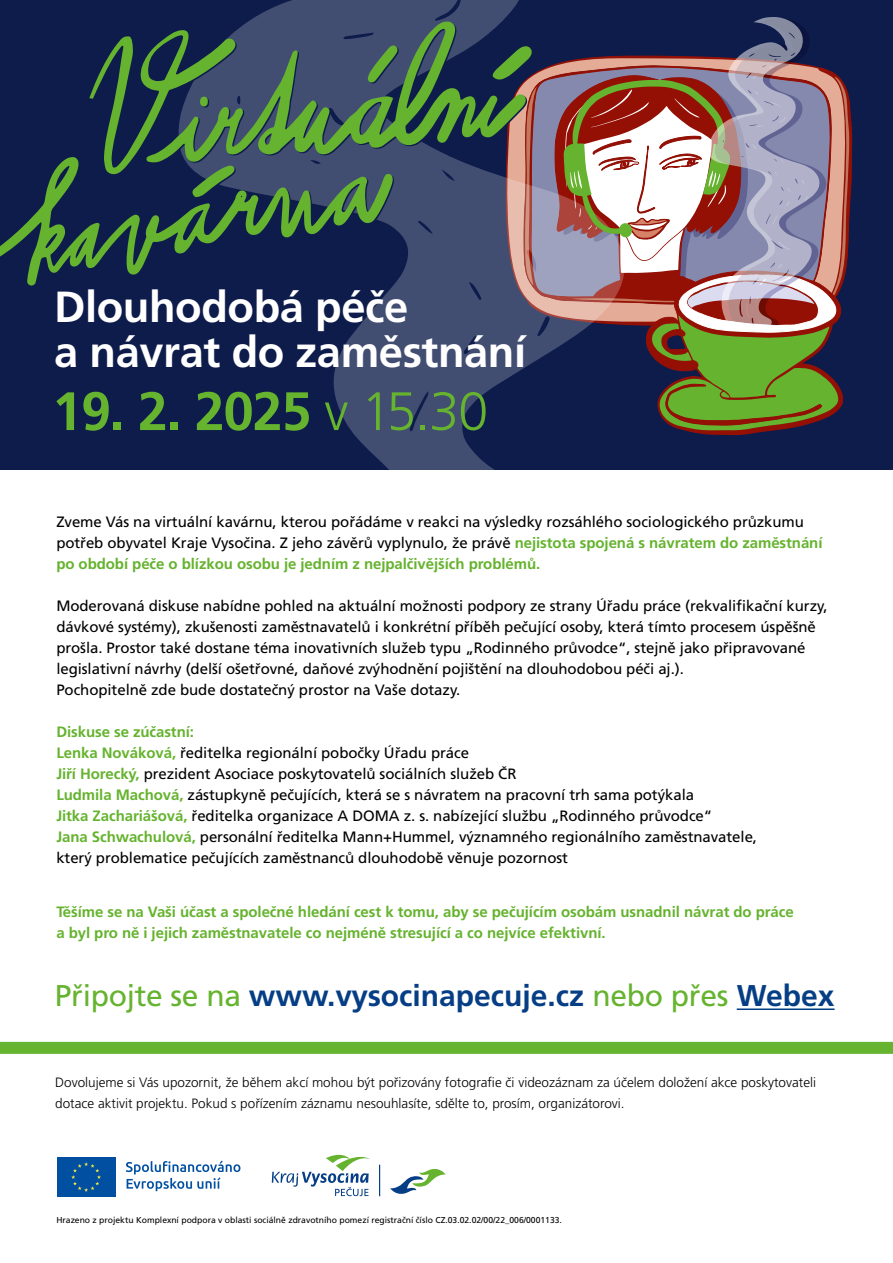
<style>
.page{position:relative;width:893px;height:1263px;background:#fff}
.page>*{position:absolute;margin:0;border:0;box-sizing:border-box;transform-origin:0 0}
.t1{font:700 54px "Frutiger CE";letter-spacing:-.02em;color:#65b32e}
.t2{font:700 43.5px/45px "Frutiger CE";letter-spacing:-.01em;color:#fff}
.t3{font:700 30px "Frutiger CE";color:#063e85}
.t4{font:15px/21px "Frutiger CE";letter-spacing:-.005em;color:#000}
.t5{font:700 15px/21px "Frutiger CE";letter-spacing:-.005em;color:#65b32e}
.t6{font:300 13.5px/21px "Frutiger CE";color:#000}
.t7{font:8.55px "Frutiger CE";color:#000}
.s1{font-weight:300}
.s2{font-weight:700;color:#65b32e}
.s3{font-weight:400;color:#65b32e}
</style>
<div class="page">
<div style="left:0;top:0;width:893px;height:469px;background:#0e1c4b"></div>
<svg style="left:178px;top:0;width:447px;height:470px"></svg>
<hr style="left:737px;top:1008px;width:98px;height:2px;background:#063e85">
<div style="left:0;top:1042px;width:893px;height:12px;background:#65b32e"></div>
<div style="left:57px;top:1157px;width:59px;height:40px;background:#004fa1"></div>
<svg style="left:71px;top:1162px;width:30px;height:30px"></svg>
<svg style="left:126px;top:1160px;width:114px;height:31px"></svg>
<svg style="left:272px;top:1154px;width:99px;height:42px"></svg>
<svg style="left:390px;top:1169px;width:56px;height:25px"></svg>
<hr style="left:379px;top:1165px;width:1px;height:31px;background:#063e85">
<svg style="left:178px;top:9px;width:353px;height:191px;fill:#424d72"></svg>
<svg style="left:363px;top:45px;width:40px;height:40px"></svg>
<svg style="left:0;top:98px;width:401px;height:205px"></svg>
<svg style="left:68px;top:16px;width:187px;height:183px"></svg>
<svg style="left:479px;top:17px;width:370px;height:421px"></svg>
<h2 class="t2" style="left:54px;top:284px;width:473px">Dlouhodobá péče<br>a návrat do zaměstnání</h2>
<h1 class="t1" style="left:52px;top:380px;width:438px">19. 2. 2025 <span class="s1">v 15.30</span></h1>
<p class="t4" style="left:56px;top:511px;width:768px">Zveme Vás na virtuální kavárnu, kterou pořádáme v reakci na výsledky rozsáhlého sociologického průzkumu potřeb obyvatel Kraje Vysočina. Z jeho závěrů vyplynulo, že právě <span class="s2">nejistota spojená s návratem do zaměstnání po období péče o blízkou osobu je jedním z nejpalčivějších problémů.</span></p>
<p class="t4" style="left:56px;top:595px;width:773px">Moderovaná diskuse nabídne pohled na aktuální možnosti podpory ze strany Úřadu práce (rekvalifikační kurzy, dávkové systémy), zkušenosti zaměstnavatelů i konkrétní příběh pečující osoby, která tímto procesem úspěšně prošla. Prostor také dostane téma inovativních služeb typu „Rodinného průvodce“, stejně jako připravované legislativní návrhy (delší ošetřovné, daňové zvýhodnění pojištění na dlouhodobou péči aj.).<br>Pochopitelně zde bude dostatečný prostor na Vaše dotazy.</p>
<p class="t4" style="left:56px;top:721px;width:702px"><span class="s2">Diskuse se zúčastní:<br>Lenka Nováková,</span> ředitelka regionální pobočky Úřadu práce<br><span class="s2">Jiří Horecký,</span> prezident Asociace poskytovatelů sociálních služeb ČR<br><span class="s2">Ludmila Machová,</span> zástupkyně pečujících, která se s návratem na pracovní trh sama potýkala<br><span class="s2">Jitka Zachariášová,</span> ředitelka organizace A DOMA z. s. nabízející službu „Rodinného průvodce“<br><span class="s2">Jana Schwachulová,</span> personální ředitelka Mann+Hummel, významného regionálního zaměstnavatele, který problematice pečujících zaměstnanců dlouhodobě věnuje pozornost</p>
<p class="t5" style="left:56px;top:901px;width:739px">Těšíme se na Vaši účast a společné hledání cest k tomu, aby se pečujícím osobám usnadnil návrat do práce a byl pro ně i jejich zaměstnavatele co nejméně stresující a co nejvíce efektivní.</p>
<h3 class="t3" style="left:55px;top:979px;width:781px"><span class="s3">Připojte se na</span> www.vysocinapecuje.cz <span class="s3">nebo přes</span> Webex</h3>
<p class="t6" style="left:55px;top:1072px;width:762px">Dovolujeme si Vás upozornit, že během akcí mohou být pořizovány fotografie či videozáznam za účelem doložení akce poskytovateli dotace aktivit projektu. Pokud s pořízením záznamu nesouhlasíte, sdělte to, prosím, organizátorovi.</p>
<p class="t7" style="left:56px;top:1215px;width:507px">Hrazeno z projektu Komplexní podpora v oblasti sociálně zdravotního pomezí registrační číslo CZ.03.02.02/00/22_006/0001133.</p>
</div>
